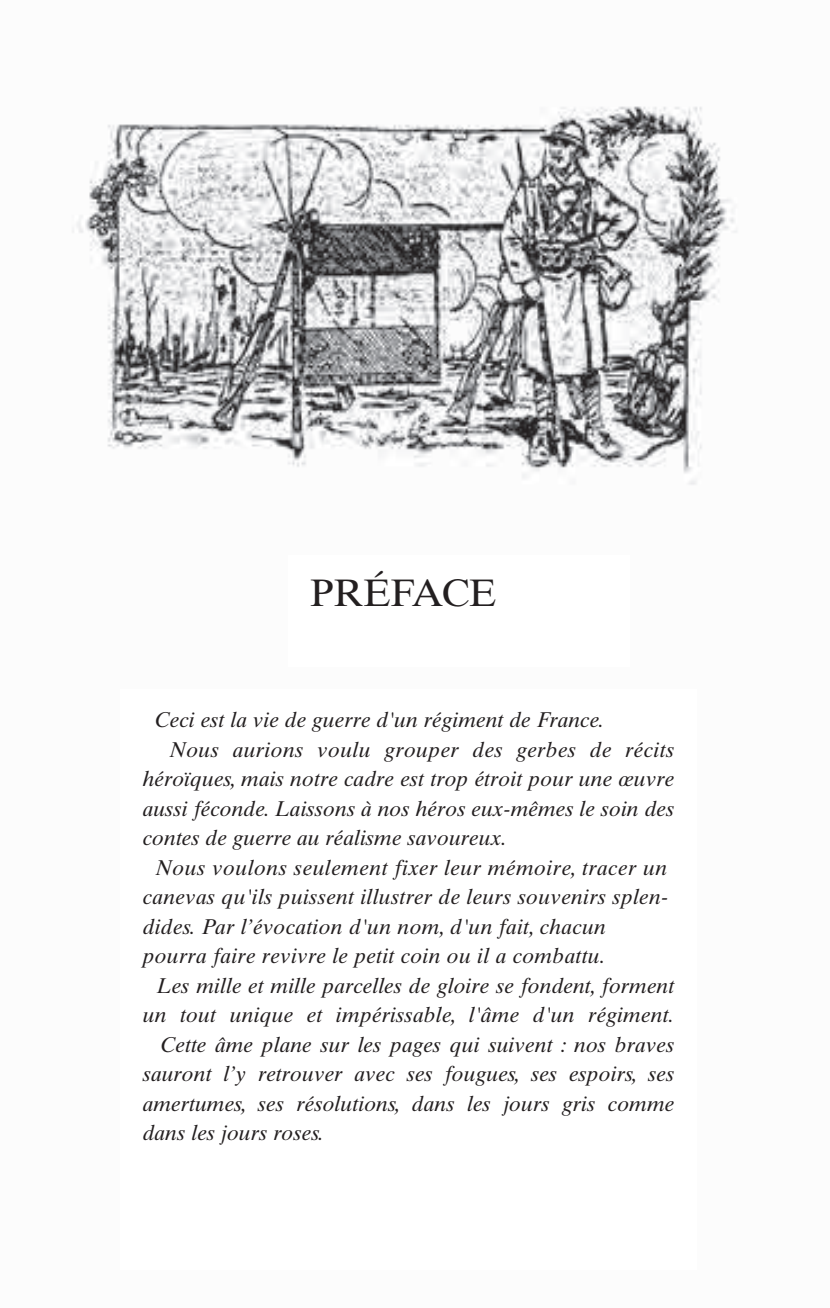
<style>
.page{position:relative;width:830px;height:1308px;background:#fff}
.page>*{position:absolute;margin:0;border:0;box-sizing:border-box;transform-origin:0 0}
.t1{font:38.25px "Times Ten";color:#231f20}
.t2{font:italic 21.38px "Times Ten";color:#231f20}
.t3{font:italic 21.38px "Times Ten";letter-spacing:.02em;color:#231f20}
</style>
<div class="page">
<img style="left:72px;top:106px;width:665px;height:379px">
<h1 class="t1" style="left:310px;top:579px;width:188px">PRÉFACE</h1>
<p class="t2" style="left:154px;top:712px;width:451px">Ceci est la vie de guerre d'un régiment de France.</p>
<p class="t2" style="left:169px;top:741px;width:506px">Nous aurions voulu grouper des gerbes de récits</p>
<p class="t2" style="left:143px;top:771px;width:533px">héroïques, mais notre cadre est trop étroit pour une œuvre</p>
<p class="t2" style="left:143px;top:800px;width:533px">aussi féconde. Laissons à nos héros eux-mêmes le soin des</p>
<p class="t2" style="left:143px;top:830px;width:365px">contes de guerre au réalisme savoureux.</p>
<p class="t3" style="left:155px;top:859px;width:513px">Nous voulons seulement fixer leur mémoire, tracer un</p>
<p class="t2" style="left:143px;top:889px;width:526px">canevas qu'ils puissent illustrer de leurs souvenirs splen-</p>
<p class="t2" style="left:143px;top:918px;width:464px">dides. Par l’évocation d'un nom, d'un fait, chacun</p>
<p class="t2" style="left:143px;top:948px;width:464px">pourra faire revivre le petit coin ou il a combattu.</p>
<p class="t2" style="left:156px;top:977px;width:519px">Les mille et mille parcelles de gloire se fondent, forment</p>
<p class="t2" style="left:143px;top:1007px;width:533px">un tout unique et impérissable, l'âme d'un régiment.</p>
<p class="t2" style="left:160px;top:1036px;width:515px">Cette âme plane sur les pages qui suivent : nos braves</p>
<p class="t2" style="left:143px;top:1065px;width:533px">sauront l’y retrouver avec ses fougues, ses espoirs, ses</p>
<p class="t2" style="left:143px;top:1095px;width:533px">amertumes, ses résolutions, dans les jours gris comme</p>
<p class="t2" style="left:143px;top:1124px;width:182px">dans les jours roses.</p>
</div>
